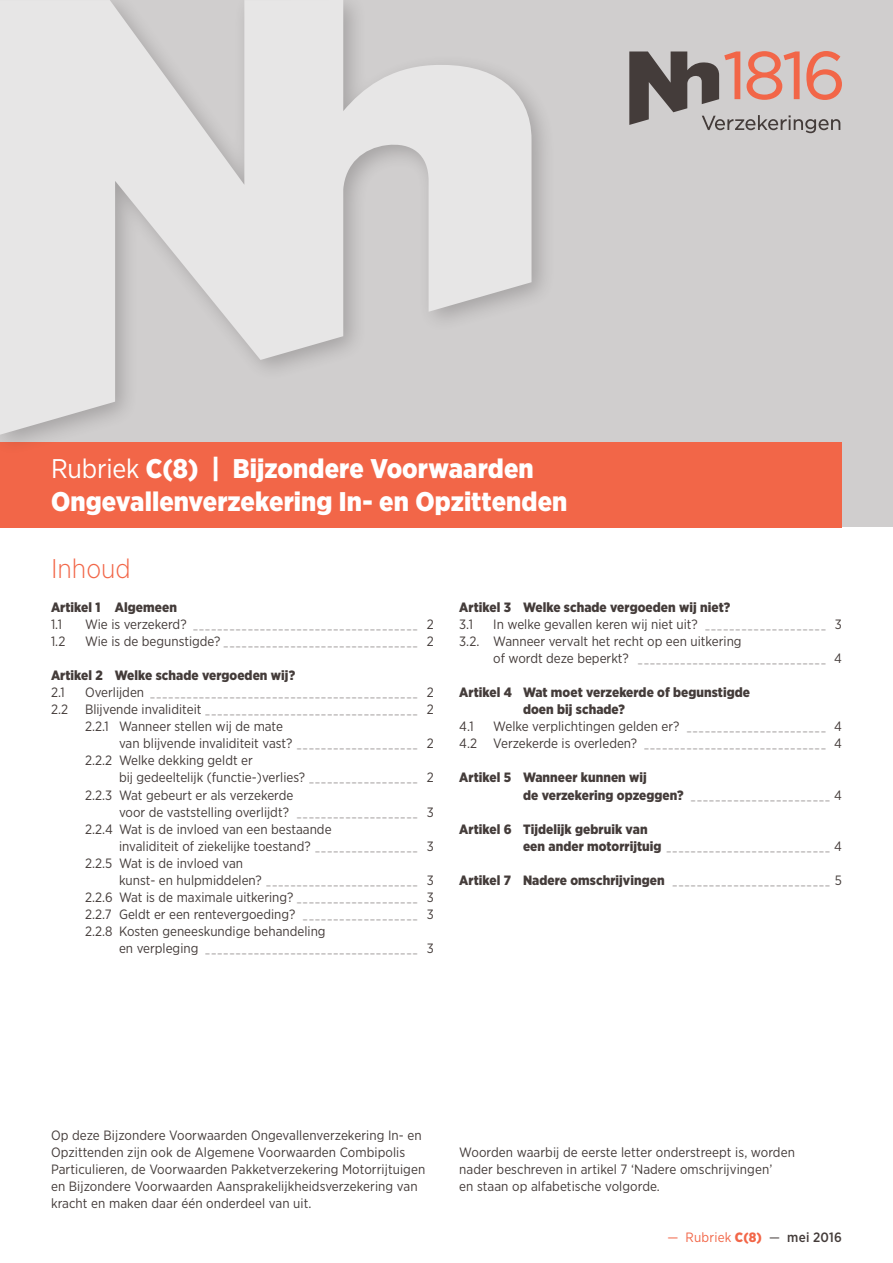
<style>
.page{position:relative;width:893px;height:1263px;background:#fff}
.page>*{position:absolute;margin:0;border:0;box-sizing:border-box;transform-origin:0 0}
.t1{font:900 27px "Gotham Narrow";letter-spacing:.005em;color:#fff}
.t2{font:300 27px "Gotham Narrow";color:#f26648}
.t3{font:13.5px/17px "Gotham Narrow";color:#443c3a}
.t4{font:900 13.5px "Gotham Narrow";letter-spacing:.005em;color:#443c3a}
.t5{font:13.5px "Gotham Narrow";letter-spacing:.015em;color:#f26648}
.t6{font:7.5px "Gotham Narrow";color:#443c3a}
.s1{font-weight:400}
.s2{font-size:13.5px}
.s3{font-size:7.5px}
.s4{font-weight:400;font-size:7.5px}
.s5{font-weight:900;font-size:13.5px}
.s6{font-weight:900}
.s7{color:#443c3a}
.s8{font-weight:500;color:#443c3a}
</style>
<div class="page">
<div style="left:0;top:0;width:893px;height:527px;background:#d0cece"></div>
<div style="left:0;top:442px;width:842px;height:85px;background:#f26648"></div>
<div style="left:0;top:0;width:556px;height:458px;background:#231f20;opacity:.5"></div>
<svg style="left:0;top:0;width:531px;height:435px;fill:#e7e6e6"></svg>
<svg style="left:629px;top:51px;width:213px;height:82px"></svg>
<p class="t1" style="left:51px;top:450px;width:484px"><span class="s1">Rubriek</span> C(8) | Bijzondere Voorwaarden</p>
<p class="t1" style="left:51px;top:483px;width:518px">Ongevallenverzekering In- en Opzittenden</p>
<p class="t2" style="left:51px;top:552px;width:81px">Inhoud</p>
<p class="t4" style="left:51px;top:599px;width:127px">Artikel 1 Algemeen</p>
<p class="t3" style="left:51px;top:616px;width:13px">1.1</p>
<p class="t6" style="left:85px;top:622px;width:350px"><span class="s2">Wie is verzekerd?</span> _ _ _ _ _ _ _ _ _ _ _ _ _ _ _ _ _ _ _ _ _ _ _ _ _ _ _ _ _ _ _ _ _ _ _ _ _ <span class="s2">2</span></p>
<p class="t3" style="left:51px;top:633px;width:16px">1.2</p>
<p class="t6" style="left:85px;top:639px;width:350px"><span class="s2">Wie is de begunstigde?</span> _ _ _ _ _ _ _ _ _ _ _ _ _ _ _ _ _ _ _ _ _ _ _ _ _ _ _ _ _ _ _ _ <span class="s2">2</span></p>
<p class="t4" style="left:51px;top:667px;width:246px">Artikel 2 Welke schade vergoeden wij?</p>
<p class="t3" style="left:51px;top:684px;width:15px">2.1</p>
<p class="t6" style="left:85px;top:690px;width:350px"><span class="s2">Overlijden</span> _ _ _ _ _ _ _ _ _ _ _ _ _ _ _ _ _ _ _ _ _ _ _ _ _ _ _ _ _ _ _ _ _ _ _ _ _ _ _ _ _ _ _ _ <span class="s2">2</span></p>
<p class="t3" style="left:51px;top:701px;width:19px">2.2</p>
<p class="t6" style="left:85px;top:707px;width:350px"><span class="s2">Blijvende invaliditeit</span> _ _ _ _ _ _ _ _ _ _ _ _ _ _ _ _ _ _ _ _ _ _ _ _ _ _ _ _ _ _ _ _ _ _ _ <span class="s2">2</span></p>
<p class="t3" style="left:85px;top:718px;width:199px">2.2.1 Wanneer stellen wij de mate</p>
<p class="t3" style="left:119px;top:735px;width:316px">van blijvende invaliditeit vast? <span class="s3">_ _ _ _ _ _ _ _ _ _ _ _ _ _ _ _ _ _ _ _</span> 2</p>
<p class="t3" style="left:85px;top:752px;width:169px">2.2.2 Welke dekking geldt er</p>
<p class="t3" style="left:119px;top:769px;width:316px">bij gedeeltelijk (functie-)verlies? <span class="s3">_ _ _ _ _ _ _ _ _ _ _ _ _ _ _ _ _ _</span> 2</p>
<p class="t3" style="left:85px;top:786px;width:210px">2.2.3 Wat gebeurt er als verzekerde</p>
<p class="t3" style="left:119px;top:803px;width:316px">voor de vaststelling overlijdt? <span class="s3">_ _ _ _ _ _ _ _ _ _ _ _ _ _ _ _ _ _ _ _</span> 3</p>
<p class="t3" style="left:85px;top:820px;width:248px">2.2.4 Wat is de invloed van een bestaande</p>
<p class="t3" style="left:119px;top:837px;width:316px">invaliditeit of ziekelijke toestand? <span class="s3">_ _ _ _ _ _ _ _ _ _ _ _ _ _ _ _ _</span> 3</p>
<p class="t3" style="left:85px;top:854px;width:160px">2.2.5 Wat is de invloed van</p>
<p class="t6" style="left:119px;top:877px;width:316px"><span class="s2">kunst- en hulpmiddelen?</span> _ _ _ _ _ _ _ _ _ _ _ _ _ _ _ _ _ _ _ _ _ _ _ _ _ <span class="s2">3</span></p>
<p class="t3" style="left:85px;top:888px;width:350px">2.2.6 Wat is de maximale uitkering? <span class="s3">_ _ _ _ _ _ _ _ _ _ _ _ _ _ _ _ _ _ _ _</span> 3</p>
<p class="t3" style="left:85px;top:905px;width:350px">2.2.7 Geldt er een rentevergoeding? <span class="s3">_ _ _ _ _ _ _ _ _ _ _ _ _ _ _ _ _ _ _</span> 3</p>
<p class="t3" style="left:85px;top:922px;width:242px">2.2.8 Kosten geneeskundige behandeling</p>
<p class="t6" style="left:119px;top:945px;width:316px"><span class="s2">en verpleging</span> _ _ _ _ _ _ _ _ _ _ _ _ _ _ _ _ _ _ _ _ _ _ _ _ _ _ _ _ _ _ _ _ _ _ _ <span class="s2">3</span></p>
<p class="t4" style="left:459px;top:599px;width:273px">Artikel 3 Welke schade vergoeden wij niet?</p>
<p class="t3" style="left:459px;top:616px;width:15px">3.1</p>
<p class="t3" style="left:493px;top:616px;width:350px">In welke gevallen keren wij niet uit? <span class="s3">_ _ _ _ _ _ _ _ _ _ _ _ _ _ _ _ _ _ _ _</span> 3</p>
<p class="t3" style="left:459px;top:633px;width:284px">3.2. Wanneer vervalt het recht op een uitkering</p>
<p class="t6" style="left:493px;top:656px;width:350px"><span class="s2">of wordt deze beperkt?</span> _ _ _ _ _ _ _ _ _ _ _ _ _ _ _ _ _ _ _ _ _ _ _ _ _ _ _ _ _ _ _ <span class="s2">4</span></p>
<p class="t4" style="left:459px;top:684px;width:292px">Artikel 4 Wat moet verzekerde of begunstigde</p>
<p class="t4" style="left:523px;top:701px;width:103px">doen bij schade?</p>
<p class="t3" style="left:459px;top:718px;width:16px">4.1</p>
<p class="t3" style="left:493px;top:718px;width:350px">Welke verplichtingen gelden er? <span class="s3">_ _ _ _ _ _ _ _ _ _ _ _ _ _ _ _ _ _ _ _ _ _ _</span> 4</p>
<p class="t6" style="left:459px;top:741px;width:384px"><span class="s2">4.2 Verzekerde is overleden?</span> _ _ _ _ _ _ _ _ _ _ _ _ _ _ _ _ _ _ _ _ _ _ _ _ _ _ _ _ _ _ <span class="s2">4</span></p>
<p class="t4" style="left:459px;top:769px;width:189px">Artikel 5 Wanneer kunnen wij</p>
<p class="t4" style="left:523px;top:786px;width:320px">de verzekering opzeggen? <span class="s4">_ _ _ _ _ _ _ _ _ _ _ _ _ _ _ _ _ _ _ _ _ _</span> <span class="s1">4</span></p>
<p class="t4" style="left:459px;top:820px;width:190px">Artikel 6 Tijdelijk gebruik van</p>
<p class="t6" style="left:523px;top:843px;width:320px"><span class="s5">een ander motorrijtuig</span> _ _ _ _ _ _ _ _ _ _ _ _ _ _ _ _ _ _ _ _ _ _ _ _ _ _ <span class="s2">4</span></p>
<p class="t4" style="left:459px;top:871px;width:384px">Artikel 7 Nadere omschrijvingen <span class="s4">_ _ _ _ _ _ _ _ _ _ _ _ _ _ _ _ _ _ _ _ _ _ _ _ _</span> <span class="s1">5</span></p>
<p class="t3" style="left:51px;top:1126px;width:376px">Op deze Bijzondere Voorwaarden Ongevallenverzekering In- en Opzittenden zijn ook de Algemene Voorwaarden Combipolis Particulieren, de Voorwaarden Pakketverzekering Motorrijtuigen en Bijzondere Voorwaarden Aansprakelijkheidsverzekering van kracht en maken daar één onderdeel van uit.</p>
<p class="t3" style="left:459px;top:1143px;width:337px">Woorden waarbij de eerste letter onderstreept is, worden</p>
<p class="t3" style="left:459px;top:1160px;width:315px">nader beschreven in artikel 7 ‘Nadere omschrijvingen’</p>
<p class="t3" style="left:459px;top:1177px;width:202px">en staan op alfabetische volgorde.</p>
<p class="t5" style="left:667px;top:1228px;width:176px">— Rubriek <span class="s6">C(8)</span> <span class="s7">—</span> <span class="s8">mei 2016</span></p>
</div>
